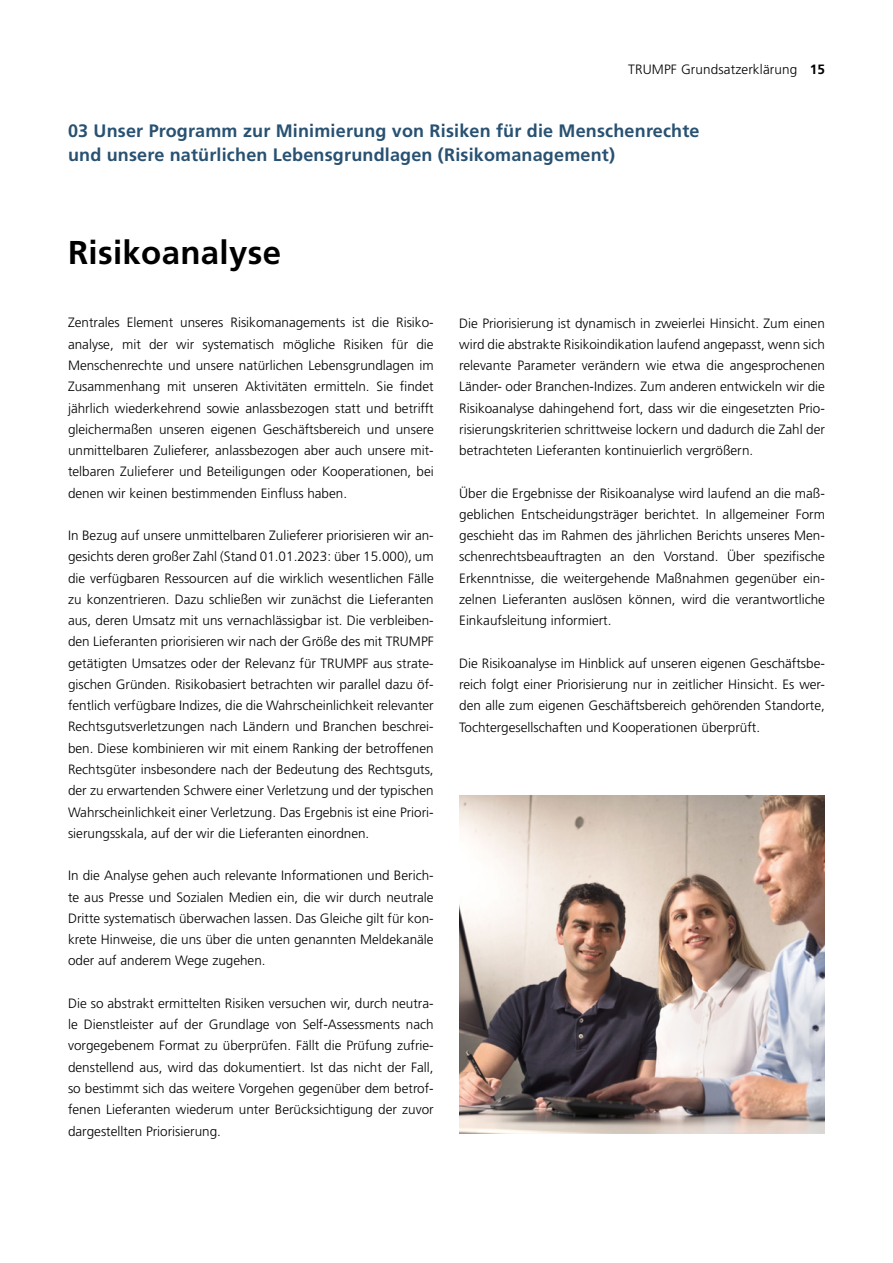
<style>
.page{position:relative;width:893px;height:1263px;background:#fff}
.page>*{position:absolute;margin:0;border:0;box-sizing:border-box;transform-origin:0 0}
.t1{font:700 33px "Frutiger LT Pro";letter-spacing:.01em;color:#000}
.t2{font:700 18px/24px "Frutiger LT Pro";letter-spacing:.01em;color:#285172}
.t3{font:300 13.5px/21.3px "Frutiger LT Pro";color:#000;text-align:justify}
.s1{font-weight:700}
</style>
<div class="page">
<img style="left:459px;top:795px;width:366px;height:338px">
<p class="t3" style="left:628px;top:59px;width:198px">TRUMPF Grundsatzerklärung <span class="s1">15</span></p>
<h2 class="t2" style="left:68px;top:119px;width:633px">03 Unser Programm zur Minimierung von Risiken für die Menschenrechte und unsere natürlichen Lebensgrundlagen (Risikomanagement)</h2>
<h1 class="t1" style="left:68px;top:233px;width:215px">Risikoanalyse</h1>
<p class="t3" style="left:68px;top:312px;width:367px">Zentrales Element unseres Risikomanagements ist die Risiko&shy;analyse, mit der wir systematisch mögliche Risiken für die Menschenrechte und unsere natürlichen Lebensgrundlagen im Zusammenhang mit unseren Aktivitäten ermitteln. Sie findet jährlich wiederkehrend sowie anlassbezogen statt und betrifft gleichermaßen unseren eigenen Geschäftsbereich und unsere unmittelbaren Zulieferer, anlassbezogen aber auch unsere mit&shy;telbaren Zulieferer und Beteiligungen oder Kooperationen, bei denen wir keinen bestimmenden Einfluss haben.</p>
<p class="t3" style="left:68px;top:525px;width:367px">In Bezug auf unsere unmittelbaren Zulieferer priorisieren wir an&shy;gesichts deren großer Zahl (Stand 01.01.2023: über 15.000), um die verfügbaren Ressourcen auf die wirklich wesentlichen Fälle zu konzentrieren. Dazu schließen wir zunächst die Lieferanten aus, deren Umsatz mit uns vernachlässigbar ist. Die verbleiben&shy;den Lieferanten priorisieren wir nach der Größe des mit TRUMPF getätigten Umsatzes oder der Relevanz für TRUMPF aus strate&shy;gischen Gründen. Risikobasiert betrachten wir parallel dazu öf&shy;fentlich verfügbare Indizes, die die Wahrscheinlichkeit relevanter Rechtsgutsverletzungen nach Ländern und Branchen beschrei&shy;ben. Diese kombinieren wir mit einem Ranking der betroffenen Rechtsgüter insbesondere nach der Bedeutung des Rechtsguts, der zu erwartenden Schwere einer Verletzung und der typischen Wahrscheinlichkeit einer Verletzung. Das Ergebnis ist eine Priori&shy;sierungsskala, auf der wir die Lieferanten einordnen.</p>
<p class="t3" style="left:68px;top:865px;width:367px">In die Analyse gehen auch relevante Informationen und Berich&shy;te aus Presse und Sozialen Medien ein, die wir durch neutrale Dritte systematisch überwachen lassen. Das Gleiche gilt für kon&shy;krete Hinweise, die uns über die unten genannten Meldekanäle oder auf anderem Wege zugehen.</p>
<p class="t3" style="left:68px;top:993px;width:367px">Die so abstrakt ermittelten Risiken versuchen wir, durch neutra&shy;le Dienstleister auf der Grundlage von Self-Assessments nach vorgegebenem Format zu überprüfen. Fällt die Prüfung zufrie&shy;denstellend aus, wird das dokumentiert. Ist das nicht der Fall, so bestimmt sich das weitere Vorgehen gegenüber dem betrof&shy;fenen Lieferanten wiederum unter Berücksichtigung der zuvor dargestellten Priorisierung.</p>
<p class="t3" style="left:459px;top:312px;width:367px">Die Priorisierung ist dynamisch in zweierlei Hinsicht. Zum einen wird die abstrakte Risikoindikation laufend angepasst, wenn sich relevante Parameter verändern wie etwa die angesprochenen Länder- oder Branchen-Indizes. Zum anderen entwickeln wir die Risikoanalyse dahingehend fort, dass wir die eingesetzten Prio&shy;risierungskriterien schrittweise lockern und dadurch die Zahl der betrachteten Lieferanten kontinuierlich vergrößern.</p>
<p class="t3" style="left:459px;top:482px;width:367px">Über die Ergebnisse der Risikoanalyse wird laufend an die maß&shy;geblichen Entscheidungsträger berichtet. In allgemeiner Form geschieht das im Rahmen des jährlichen Berichts unseres Men&shy;schenrechtsbeauftragten an den Vorstand. Über spezifische Erkenntnisse, die weitergehende Maßnahmen gegenüber ein&shy;zelnen Lieferanten auslösen können, wird die verantwortliche Einkaufsleitung informiert.</p>
<p class="t3" style="left:459px;top:652px;width:367px">Die Risikoanalyse im Hinblick auf unseren eigenen Geschäftsbe&shy;reich folgt einer Priorisierung nur in zeitlicher Hinsicht. Es wer&shy;den alle zum eigenen Geschäftsbereich gehörenden Standorte, Tochtergesellschaften und Kooperationen überprüft.</p>
</div>
